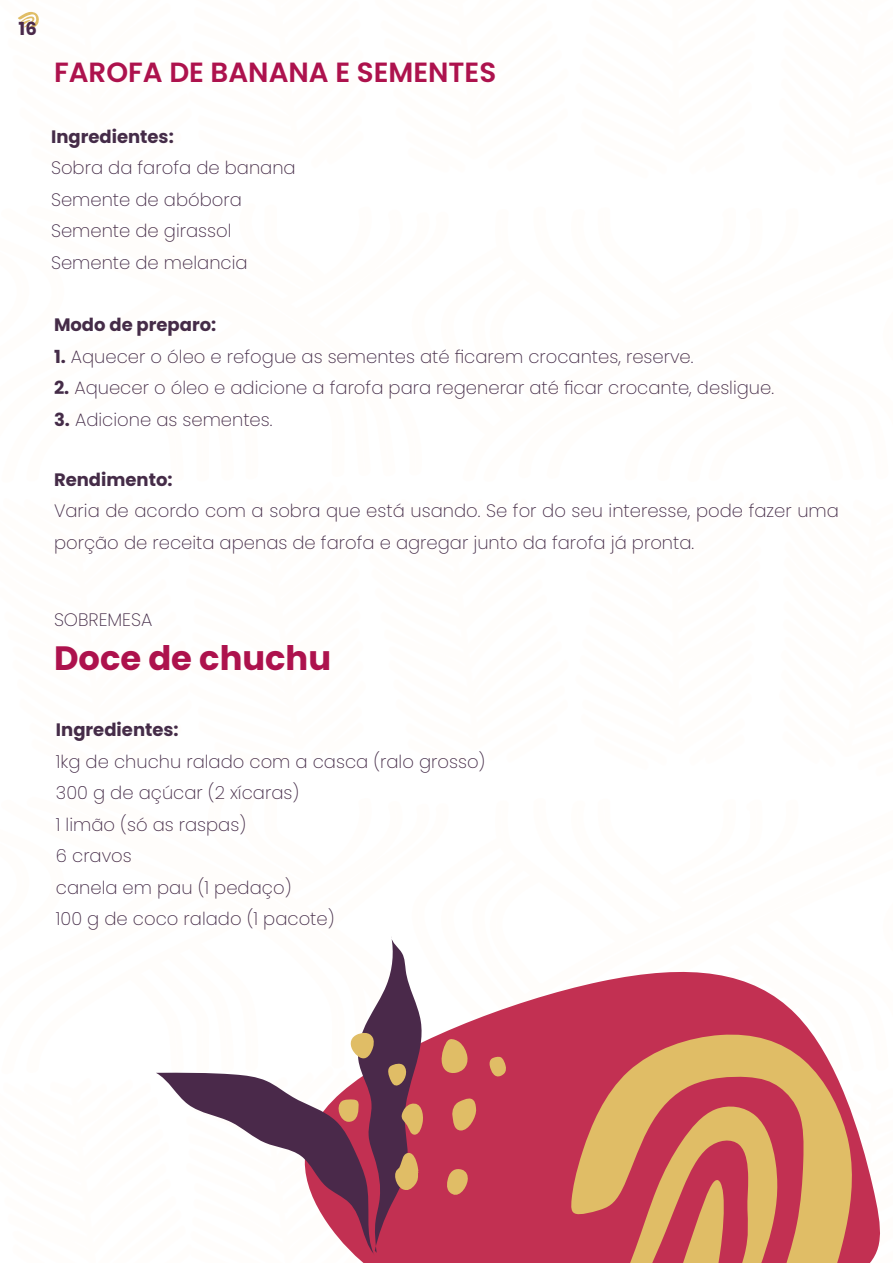
<style>
.page{position:relative;width:893px;height:1263px;background:#fff}
.page>*{position:absolute;margin:0;border:0;box-sizing:border-box;transform-origin:0 0}
.t1{font:700 33.75px "Poppins";color:#ad124d}
.t2{font:600 27.75px "Poppins";color:#ad124d}
.t3{font:200 18px/31.5px "Poppins";color:#452c48}
.t4{font:700 18px "Poppins";color:#452c48}
.t5{font:700 18px "Poppins";color:#4a294a}
.s1{font-weight:700}
</style>
<div class="page">
<svg style="left:766px;top:991px;width:114px;height:272px"></svg>
<svg style="left:766px;top:1033px;width:89px;height:230px;background:#d78c6a"></svg>
<svg style="left:156px;top:937px;width:610px;height:326px"></svg>
<p class="t5" style="left:19px;top:19px;width:20px">16</p>
<p class="t2" style="left:54px;top:56px;width:444px">FAROFA DE BANANA E SEMENTES</p>
<p class="t4" style="left:51px;top:126px;width:124px">Ingredientes:</p>
<p class="t3" style="left:51px;top:152px;width:246px">Sobra da farofa de banana</p>
<p class="t3" style="left:51px;top:184px;width:192px">Semente de abóbora</p>
<p class="t3" style="left:51px;top:215px;width:182px">Semente de girassol</p>
<p class="t3" style="left:51px;top:247px;width:198px">Semente de melancia</p>
<p class="t4" style="left:54px;top:314px;width:164px">Modo de preparo:</p>
<p class="t3" style="left:54px;top:341px;width:641px"><span class="s1">1.</span> Aquecer o óleo e refogue as sementes até ficarem crocantes, reserve.</p>
<p class="t3" style="left:54px;top:372px;width:722px"><span class="s1">2.</span> Aquecer o óleo e adicione a farofa para regenerar até ficar crocante, desligue.</p>
<p class="t3" style="left:54px;top:404px;width:220px"><span class="s1">3.</span> Adicione as sementes.</p>
<p class="t4" style="left:54px;top:469px;width:120px">Rendimento:</p>
<p class="t3" style="left:54px;top:495px;width:786px">Varia de acordo com a sobra que está usando. Se for do seu interesse, pode fazer uma porção de receita apenas de farofa e agregar junto da farofa já pronta.</p>
<p class="t3" style="left:54px;top:604px;width:100px">SOBREMESA</p>
<p class="t1" style="left:54px;top:638px;width:279px">Doce de chuchu</p>
<p class="t4" style="left:56px;top:720px;width:124px">Ingredientes:</p>
<p class="t3" style="left:56px;top:746px;width:431px">1kg de chuchu ralado com a casca (ralo grosso)</p>
<p class="t3" style="left:56px;top:777px;width:245px">300 g de açúcar (2 xícaras)</p>
<p class="t3" style="left:56px;top:809px;width:192px">1 limão (só as raspas)</p>
<p class="t3" style="left:56px;top:840px;width:77px">6 cravos</p>
<p class="t3" style="left:56px;top:872px;width:237px">canela em pau (1 pedaço)</p>
<p class="t3" style="left:56px;top:903px;width:280px">100 g de coco ralado (1 pacote)</p>
</div>
